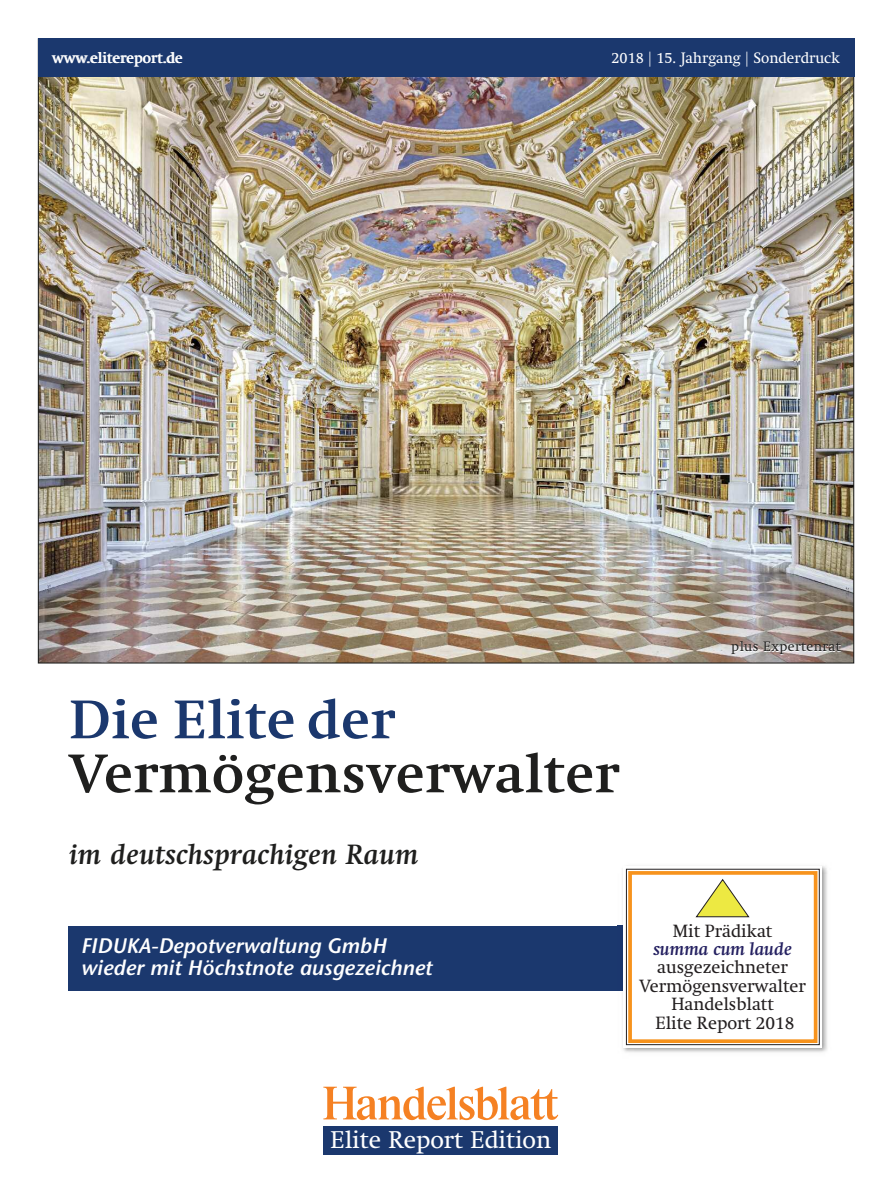
<style>
.page{position:relative;width:893px;height:1191px;background:#fff}
.page>*{position:absolute;margin:0;border:0;box-sizing:border-box;transform-origin:0 0}
.t1{font:700 53.25px "Swift";letter-spacing:.015em;color:#1f1f1e}
.t2{font:700 53.25px "Swift";letter-spacing:.015em;color:#1b386e}
.t3{font:italic 700 27.75px "Swift";letter-spacing:.015em;color:#1f1f1e}
.t4{font:24px "Swift";color:#fff}
.t5{font:21px/22.5px "Stone Sans Sem ITCTT Semi Ita";color:#fff}
.t6{font:17.55px/18.5px "Swift";color:#231f20;text-align:center}
.t7{font:italic 700 17.55px "Swift";color:#252161}
.t8{font:15px "Swift";color:#fff}
.t9{font:13.5px "Swift";letter-spacing:.025em;color:#1f1f1e}
</style>
<div class="page">
<svg style="left:323px;top:1086px;width:235px;height:34px"></svg>
<div style="left:324px;top:1126px;width:234px;height:29px;background:#1b386e"></div>
<img style="left:40px;top:77px;width:812px;height:584px">
<div style="left:38px;top:38px;width:816px;height:39px;background:#1b386e"></div>
<div style="left:68px;top:925px;width:600px;height:65px;background:#1b386e"></div>
<img style="left:618px;top:866px;width:210px;height:187px">
<img style="left:618px;top:925px;width:5px;height:65px">
<div style="left:623px;top:866px;width:199px;height:181px;background:#fff"></div>
<div style="left:628px;top:871px;width:189px;height:172px;border:4px solid #f7931d"></div>
<svg style="left:696px;top:879px;width:53px;height:38px"></svg>
<div style="left:626px;top:868px;width:194px;height:177px;border:1px solid #231f20"></div>
<p class="t8" style="left:53px;top:52px;width:132px">www.elitereport.de</p>
<p class="t8" style="left:611px;top:52px;width:230px">2018 | 15. Jahrgang | Sonderdruck</p>
<p class="t9" style="left:731px;top:641px;width:111px">plus Expertenrat</p>
<h1 class="t2" style="left:70px;top:698px;width:327px">Die Elite der</h1>
<h1 class="t1" style="left:70px;top:752px;width:551px">Vermögensverwalter</h1>
<h2 class="t3" style="left:70px;top:844px;width:350px">im deutschsprachigen Raum</h2>
<p class="t5" style="left:81px;top:933px;width:353px">FIDUKA-Depotverwaltung GmbH wieder mit Höchstnote ausgezeichnet</p>
<p class="t6" style="left:673px;top:923px;width:101px">Mit Prädikat</p>
<p class="t7" style="left:653px;top:942px;width:140px">summa cum laude</p>
<p class="t6" style="left:639px;top:959px;width:168px">ausgezeichneter<br>Vermögensverwalter<br>Handelsblatt<br>Elite Report 2018</p>
<h3 class="t4" style="left:330px;top:1130px;width:222px">Elite Report Edition</h3>
</div>
